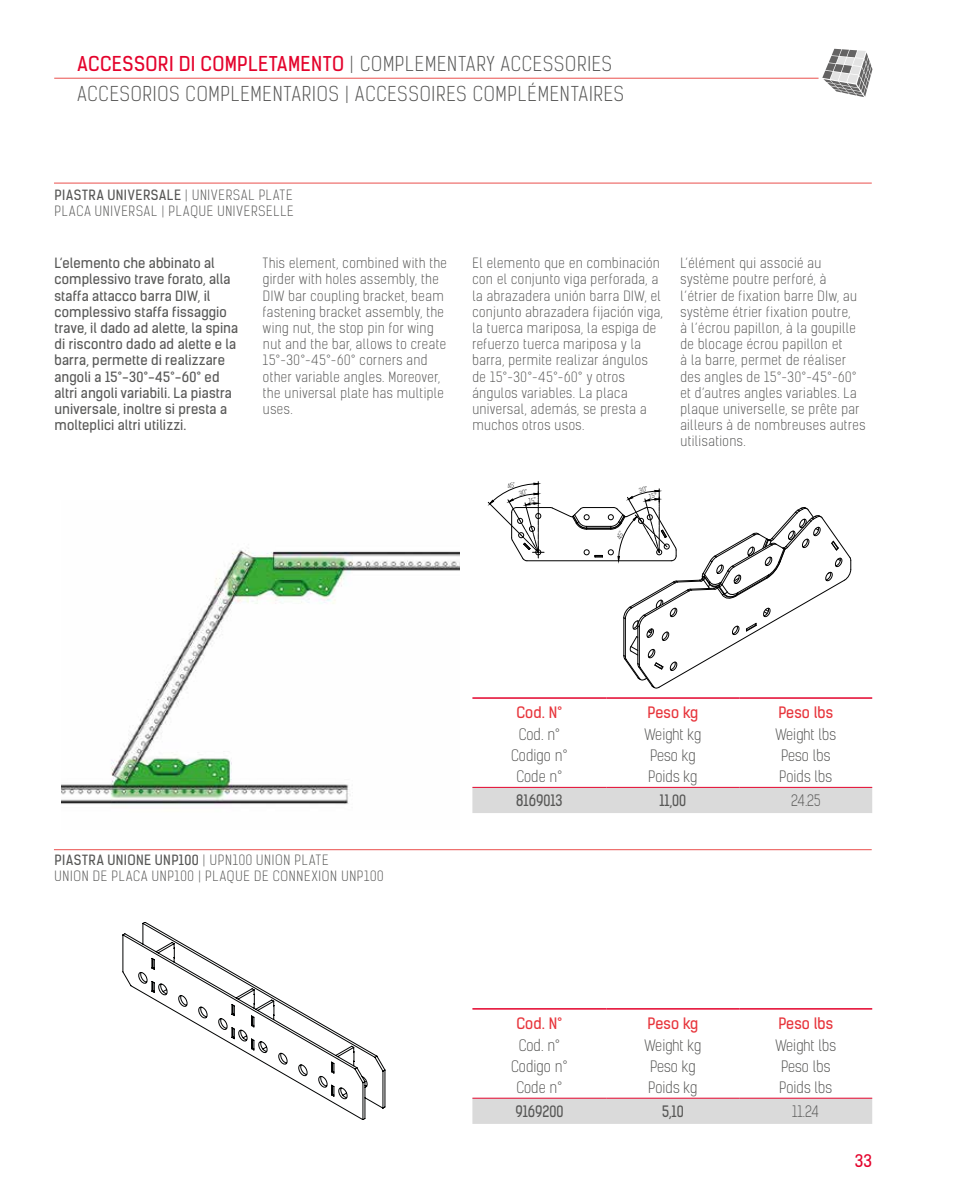
<style>
.page{position:relative;width:957px;height:1191px;background:#fff}
.page>*{position:absolute;margin:0;border:0;box-sizing:border-box;transform-origin:0 0}
.t1{font:300 19.5px/30px "Kelson Sans";letter-spacing:.045em;color:#575756}
.t2{font:16.5px "Kelson Sans";color:#e4032c}
.t3{font:300 15px "Kelson Sans";letter-spacing:.005em;color:#575756}
.t4{font:15px "Kelson Sans";letter-spacing:.005em;color:#e7343b}
.t5{font:15px "Kelson Sans";color:#575756;scale:.9 1}
.t6{font:300 15px "Kelson Sans";letter-spacing:.005em;color:#575756;scale:.9 1}
.t7{font:300 13.5px/16.2px "Kelson Sans";letter-spacing:.035em;color:#575756}
.t8{font:13.5px/16.2px "Kelson Sans";letter-spacing:.01em;color:#575756}
.t9{font:300 13.5px/16.2px "Kelson Sans";letter-spacing:.06em;color:#575756}
.s1{font-weight:400;color:#e4032c}
.s2{font-weight:400}
</style>
<div class="page">
<hr style="left:54px;top:78px;width:764px;height:1px;background:#ea504d">
<svg style="left:822px;top:48px;width:51px;height:49px"></svg>
<hr style="left:54px;top:849px;width:817px;height:1px;background:#ea504d">
<hr style="left:54px;top:183px;width:818px;height:1px;background:#ea504d">
<svg style="left:123px;top:922px;width:262px;height:197px"></svg>
<img style="left:61px;top:548px;width:398px;height:257px">
<hr style="left:516px;top:507px;width:34px;height:1px;background:#000">
<hr style="left:527px;top:560px;width:144px;height:1px;background:#000">
<div style="left:472px;top:788px;width:400px;height:25px;background:#dadada"></div>
<hr style="left:472px;top:697px;width:134px;height:2px;background:#e4032c">
<hr style="left:606px;top:697px;width:133px;height:2px;background:#e4032c">
<hr style="left:739px;top:697px;width:133px;height:2px;background:#e4032c">
<hr style="left:472px;top:787px;width:134px;height:1px;background:#e4032c">
<hr style="left:606px;top:787px;width:133px;height:1px;background:#e4032c">
<hr style="left:739px;top:787px;width:133px;height:1px;background:#e4032c">
<div style="left:472px;top:1099px;width:400px;height:24px;background:#dadada"></div>
<hr style="left:472px;top:1008px;width:134px;height:1px;background:#e4032c">
<hr style="left:606px;top:1008px;width:133px;height:1px;background:#e4032c">
<hr style="left:739px;top:1008px;width:133px;height:1px;background:#e4032c">
<hr style="left:472px;top:1098px;width:134px;height:1px;background:#e4032c">
<hr style="left:606px;top:1098px;width:133px;height:1px;background:#e4032c">
<hr style="left:739px;top:1098px;width:133px;height:1px;background:#e4032c">
<svg style="left:487px;top:481px;width:57px;height:80px"></svg>
<svg style="left:550px;top:488px;width:301px;height:200px"></svg>
<h1 class="t1" style="left:77px;top:49px;width:548px"><span class="s1">ACCESSORI DI COMPLETAMENTO</span> | COMPLEMENTARY ACCESSORIES<br>ACCESORIOS COMPLEMENTARIOS | ACCESSOIRES COMPLÉMENTAIRES</h1>
<p class="t9" style="left:55px;top:187px;width:241px"><span class="s2">PIASTRA UNIVERSALE</span> | UNIVERSAL PLATE<br>PLACA UNIVERSAL | PLAQUE UNIVERSELLE</p>
<p class="t7" style="left:263px;top:255px;width:185px">This element, combined with the girder with holes assembly, the<br>DIW bar coupling bracket, beam fastening bracket assembly, the wing nut, the stop pin for wing nut and the bar, allows to create<br>15°-30°-45°-60° corners and other variable angles. Moreover, the universal plate has multiple uses.</p>
<p class="t8" style="left:55px;top:255px;width:185px">L‘elemento che abbinato al complessivo trave forato, alla staffa attacco barra DIW, il complessivo staffa fissaggio trave, il dado ad alette, la spina di riscontro dado ad alette e la barra, permette di realizzare angoli a 15°-30°-45°-60° ed altri angoli variabili. La piastra universale, inoltre si presta a molteplici altri utilizzi.</p>
<p class="t7" style="left:472px;top:255px;width:192px">El elemento que en combinación con el conjunto viga perforada, a la abrazadera unión barra DIW, el conjunto abrazadera fijación viga, la tuerca mariposa, la espiga de refuerzo tuerca mariposa y la barra, permite realizar ángulos de 15°-30°-45°-60° y otros ángulos variables. La placa universal, además, se presta a muchos otros usos.</p>
<p class="t7" style="left:680px;top:255px;width:187px">L’élément qui associé au système poutre perforé, à l’étrier de fixation barre DIw, au système étrier fixation poutre,<br>à l’écrou papillon, à la goupille de blocage écrou papillon et<br>à la barre, permet de réaliser des angles de 15°-30°-45°-60° et d’autres angles variables. La plaque universelle, se prête par ailleurs à de nombreuses autres utilisations.</p>
<p class="t7" style="left:55px;top:852px;width:330px"><span class="s2">PIASTRA UNIONE UNP100</span> | UPN100 UNION PLATE<br>UNION DE PLACA UNP100 | PLAQUE DE CONNEXION UNP100</p>
<p class="t4" style="left:516px;top:703px;width:47px">Cod. N°</p>
<p class="t4" style="left:647px;top:703px;width:52px">Peso kg</p>
<p class="t4" style="left:778px;top:703px;width:56px">Peso lbs</p>
<p class="t3" style="left:519px;top:725px;width:43px">Cod. n°</p>
<p class="t3" style="left:644px;top:725px;width:58px">Weight kg</p>
<p class="t3" style="left:775px;top:725px;width:62px">Weight lbs</p>
<p class="t3" style="left:511px;top:746px;width:58px">Codigo n°</p>
<p class="t3" style="left:650px;top:746px;width:47px">Peso kg</p>
<p class="t3" style="left:781px;top:746px;width:51px">Peso lbs</p>
<p class="t3" style="left:516px;top:767px;width:47px">Code n°</p>
<p class="t3" style="left:648px;top:767px;width:50px">Poids kg</p>
<p class="t3" style="left:779px;top:767px;width:54px">Poids lbs</p>
<p class="t5" style="left:516px;top:791px;width:53px">8169013</p>
<p class="t5" style="left:659px;top:791px;width:31px">11,00</p>
<p class="t6" style="left:791px;top:791px;width:34px">24.25</p>
<p class="t4" style="left:516px;top:1013px;width:47px">Cod. N°</p>
<p class="t4" style="left:647px;top:1013px;width:52px">Peso kg</p>
<p class="t4" style="left:778px;top:1013px;width:56px">Peso lbs</p>
<p class="t3" style="left:519px;top:1036px;width:43px">Cod. n°</p>
<p class="t3" style="left:644px;top:1036px;width:58px">Weight kg</p>
<p class="t3" style="left:775px;top:1036px;width:62px">Weight lbs</p>
<p class="t3" style="left:511px;top:1057px;width:58px">Codigo n°</p>
<p class="t3" style="left:650px;top:1057px;width:47px">Peso kg</p>
<p class="t3" style="left:781px;top:1057px;width:51px">Peso lbs</p>
<p class="t3" style="left:516px;top:1078px;width:47px">Code n°</p>
<p class="t3" style="left:648px;top:1078px;width:50px">Poids kg</p>
<p class="t3" style="left:779px;top:1078px;width:54px">Poids lbs</p>
<p class="t5" style="left:515px;top:1102px;width:55px">9169200</p>
<p class="t5" style="left:662px;top:1102px;width:26px">5,10</p>
<p class="t6" style="left:792px;top:1102px;width:31px">11.24</p>
<p class="t2" style="left:855px;top:1150px;width:19px">33</p>
</div>
